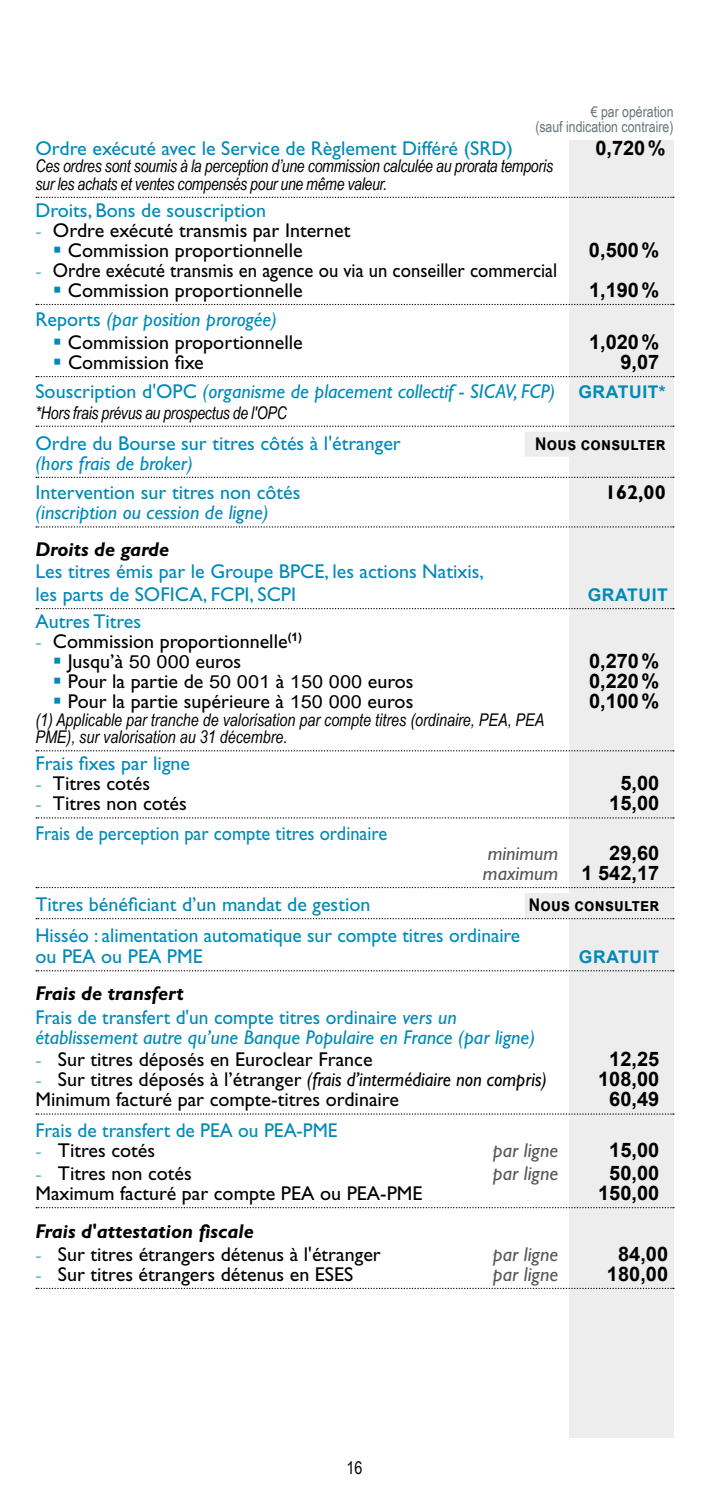
<style>
.page{position:relative;width:709px;height:1489px;background:#fff}
.page>*{position:absolute;margin:0;border:0;box-sizing:border-box;transform-origin:0 0}
.t1{font:20px "Gill Sans Std";color:#000}
.t2{font:20px/22.5px "Gill Sans Std";color:#008ab7}
.t3{font:italic 20px "Gill Sans Std";color:#008ab7}
.t4{font:700 20px "Arial";color:#000}
.t5{font:italic 20px "Gill Sans Std";color:#000;scale:.93 1}
.t6{font:20px "Gill Sans Std";color:#000;scale:.93 1}
.t7{font:italic 20px "Gill Sans Std";color:#575756}
.t8{font:20px "Gill Sans Std";color:#008ab7;scale:.92 1}
.t9{font:italic 700 20px "Gill Sans Std";color:#000}
.t10{font:700 20px "Gill Sans Std";color:#000}
.t11{font:italic 17.5px/17.5px "Arial Narrow";letter-spacing:-.01em;color:#000}
.t12{font:700 17.5px "Arial";letter-spacing:.02em;color:#000;scale:.9 1}
.t13{font:700 17.5px "Arial";letter-spacing:.035em;color:#008ab7}
.t14{font:17.5px "Arial Narrow";color:#000}
.t15{font:15px/15px "Arial Narrow";color:#65757a;text-align:right}
.s1{font-family:"Garamond";color:#008ab7}
.s2{color:#008ab7}
.s3{font-style:normal}
.s4{font-family:"Arial";font-weight:700;font-style:normal;font-size:17.5px}
.s5{font-family:"Arial";font-size:18px}
.s6{font-family:"Arial";font-weight:700;font-style:normal;color:#000}
.s7{font-weight:700;font-style:italic;color:#000}
.s8{font-style:italic}
.s9{font-family:"Garamond";font-style:normal;color:#008ab7}
</style>
<div class="page">
<div style="left:568px;top:140px;width:105px;height:1297px;background:#ededed"></div>
<svg style="left:36px;top:197px;width:638px;height:1px"></svg>
<svg style="left:36px;top:304px;width:638px;height:1px"></svg>
<svg style="left:36px;top:376px;width:638px;height:1px"></svg>
<svg style="left:36px;top:425px;width:638px;height:2px"></svg>
<div style="left:524px;top:431px;width:149px;height:25px;background:#ededed"></div>
<svg style="left:36px;top:476px;width:638px;height:2px"></svg>
<svg style="left:36px;top:526px;width:638px;height:1px"></svg>
<svg style="left:36px;top:608px;width:638px;height:1px"></svg>
<svg style="left:36px;top:750px;width:638px;height:1px"></svg>
<svg style="left:36px;top:817px;width:638px;height:1px"></svg>
<svg style="left:36px;top:886px;width:638px;height:2px"></svg>
<div style="left:524px;top:893px;width:142px;height:25px;background:#ededed"></div>
<svg style="left:36px;top:918px;width:638px;height:1px"></svg>
<svg style="left:36px;top:970px;width:638px;height:1px"></svg>
<svg style="left:36px;top:1113px;width:638px;height:1px"></svg>
<svg style="left:36px;top:1206px;width:638px;height:2px"></svg>
<svg style="left:36px;top:1287px;width:638px;height:1px"></svg>
<p class="t15" style="left:535px;top:103px;width:140px">€ par opération<br>(sauf indication contraire)</p>
<p class="t2" style="left:35px;top:137px;width:479px">Ordre exécuté avec le Service de Règlement Différé (SRD)</p>
<p class="t4" style="left:595px;top:133px;width:72px">0,720%</p>
<p class="t11" style="left:35px;top:157px;width:519px">Ces ordres sont soumis à la perception d’une commission calculée au prorata temporis sur les achats et ventes compensés pour une même valeur.</p>
<p class="t2" style="left:35px;top:199px;width:232px">Droits, Bons de souscription</p>
<p class="t1" style="left:35px;top:218px;width:316px"><span class="s1">-</span> Ordre exécuté transmis par Internet</p>
<p class="t1" style="left:53px;top:238px;width:251px"><span class="s2">▪</span> Commission proportionnelle</p>
<p class="t4" style="left:589px;top:235px;width:72px">0,500%</p>
<p class="t6" style="left:35px;top:258px;width:562px"><span class="s1">-</span> Ordre exécuté transmis en agence ou via un conseiller commercial</p>
<p class="t1" style="left:53px;top:278px;width:251px"><span class="s2">▪</span> Commission proportionnelle</p>
<p class="t4" style="left:589px;top:275px;width:72px">1,190%</p>
<p class="t3" style="left:35px;top:308px;width:243px"><span class="s3">Reports</span> (par position prorogée)</p>
<p class="t1" style="left:53px;top:330px;width:251px"><span class="s2">▪</span> Commission proportionnelle</p>
<p class="t4" style="left:589px;top:328px;width:72px">1,020%</p>
<p class="t1" style="left:53px;top:350px;width:152px"><span class="s2">▪</span> Commission fixe</p>
<p class="t4" style="left:620px;top:348px;width:40px">9,07</p>
<p class="t3" style="left:35px;top:380px;width:631px"><span class="s3">Souscription d'OPC</span> (organisme de placement collectif - SICAV, FCP) <span class="s4">GRATUIT*</span></p>
<p class="t11" style="left:35px;top:403px;width:253px">*Hors frais prévus au prospectus de l'OPC</p>
<p class="t2" style="left:35px;top:432px;width:367px">Ordre du Bourse sur titres côtés à l'étranger</p>
<p class="t12" style="left:535px;top:431px;width:146px">Nous consulter</p>
<p class="t3" style="left:35px;top:451px;width:159px">(hors frais de broker)</p>
<p class="t2" style="left:35px;top:481px;width:266px">Intervention sur titres non côtés</p>
<p class="t10" style="left:605px;top:480px;width:62px">162,00</p>
<p class="t3" style="left:35px;top:501px;width:235px">(inscription ou cession de ligne)</p>
<p class="t9" style="left:35px;top:537px;width:135px">Droits de garde</p>
<p class="t2" style="left:35px;top:560px;width:450px">Les titres émis par le Groupe BPCE, les actions Natixis, les parts de SOFICA, FCPI, SCPI</p>
<p class="t13" style="left:587px;top:582px;width:82px">GRATUIT</p>
<p class="t2" style="left:35px;top:610px;width:107px">Autres Titres</p>
<p class="t1" style="left:35px;top:629px;width:268px"><span class="s1">-</span> Commission proportionnelle<sup>(1)</sup></p>
<p class="t1" style="left:53px;top:649px;width:190px"><span class="s2">▪</span> Jusqu’à <span class="s5">50 000</span> euros</p>
<p class="t4" style="left:589px;top:647px;width:72px">0,270%</p>
<p class="t1" style="left:53px;top:669px;width:362px"><span class="s2">▪</span> Pour la partie de <span class="s5">50 001</span> à <span class="s5">150 000</span> euros</p>
<p class="t4" style="left:589px;top:667px;width:72px">0,220%</p>
<p class="t1" style="left:53px;top:689px;width:362px"><span class="s2">▪</span> Pour la partie supérieure à <span class="s5">150 000</span> euros</p>
<p class="t4" style="left:589px;top:687px;width:72px">0,100%</p>
<p class="t11" style="left:35px;top:710px;width:510px">(1) Applicable par tranche de valorisation par compte titres (ordinaire, PEA, PEA<br>PME), sur valorisation au 31 décembre.</p>
<p class="t2" style="left:35px;top:752px;width:156px">Frais fixes par ligne</p>
<p class="t1" style="left:35px;top:772px;width:116px"><span class="s1">-</span> Titres cotés</p>
<p class="t4" style="left:620px;top:769px;width:40px">5,00</p>
<p class="t1" style="left:35px;top:792px;width:153px"><span class="s1">-</span> Titres non cotés</p>
<p class="t4" style="left:609px;top:789px;width:52px">15,00</p>
<p class="t8" style="left:35px;top:821px;width:384px">Frais de perception par compte titres ordinaire</p>
<p class="t7" style="left:487px;top:841px;width:72px">minimum</p>
<p class="t4" style="left:609px;top:838px;width:52px">29,60</p>
<p class="t7" style="left:483px;top:861px;width:178px">maximum <span class="s6">1 542,17</span></p>
<p class="t2" style="left:35px;top:893px;width:336px">Titres bénéficiant d’un mandat de gestion</p>
<p class="t12" style="left:529px;top:892px;width:146px">Nous consulter</p>
<p class="t2" style="left:35px;top:924px;width:486px;line-height:21px">Hisséo : alimentation automatique sur compte titres ordinaire ou PEA ou PEA PME</p>
<p class="t13" style="left:579px;top:944px;width:82px">GRATUIT</p>
<p class="t2" style="left:35px;top:981px;width:423px;line-height:24px"><span class="s7">Frais de transfert<br></span>Frais de transfert d'un compte titres ordinaire <span class="s8">vers un</span></p>
<p class="t3" style="left:35px;top:1025px;width:501px">établissement autre qu’une Banque Populaire en France (par ligne)</p>
<p class="t1" style="left:35px;top:1048px;width:339px"><span class="s1">-</span> Sur titres déposés en Euroclear France</p>
<p class="t4" style="left:609px;top:1045px;width:52px">12,25</p>
<p class="t5" style="left:35px;top:1068px;width:551px"><span class="s9">-</span> <span class="s3">Sur titres déposés à l’étranger</span> (frais d’intermédiaire non compris)</p>
<p class="t4" style="left:598px;top:1065px;width:63px">108,00</p>
<p class="t1" style="left:35px;top:1088px;width:365px">Minimum facturé par compte-titres ordinaire</p>
<p class="t4" style="left:609px;top:1085px;width:52px">60,49</p>
<p class="t2" style="left:35px;top:1119px;width:304px">Frais de transfert de PEA ou PEA-PME</p>
<p class="t1" style="left:35px;top:1139px;width:121px"><span class="s1">-</span> Titres cotés</p>
<p class="t7" style="left:493px;top:1139px;width:67px">par ligne</p>
<p class="t4" style="left:609px;top:1136px;width:52px">15,00</p>
<p class="t1" style="left:35px;top:1161px;width:158px"><span class="s1">-</span> Titres non cotés</p>
<p class="t7" style="left:493px;top:1161px;width:67px">par ligne</p>
<p class="t4" style="left:609px;top:1158px;width:52px">50,00</p>
<p class="t1" style="left:35px;top:1181px;width:388px">Maximum facturé par compte PEA ou PEA-PME</p>
<p class="t4" style="left:598px;top:1178px;width:63px">150,00</p>
<p class="t9" style="left:35px;top:1219px;width:220px">Frais d'attestation fiscale</p>
<p class="t1" style="left:35px;top:1242px;width:347px"><span class="s1">-</span> Sur titres étrangers détenus à l'étranger</p>
<p class="t7" style="left:493px;top:1242px;width:67px">par ligne</p>
<p class="t4" style="left:618px;top:1239px;width:52px">84,00</p>
<p class="t1" style="left:35px;top:1262px;width:319px"><span class="s1">-</span> Sur titres étrangers détenus en ESES</p>
<p class="t7" style="left:493px;top:1262px;width:67px">par ligne</p>
<p class="t4" style="left:607px;top:1259px;width:63px">180,00</p>
<p class="t14" style="left:346px;top:1454px;width:17px">16</p>
</div>
